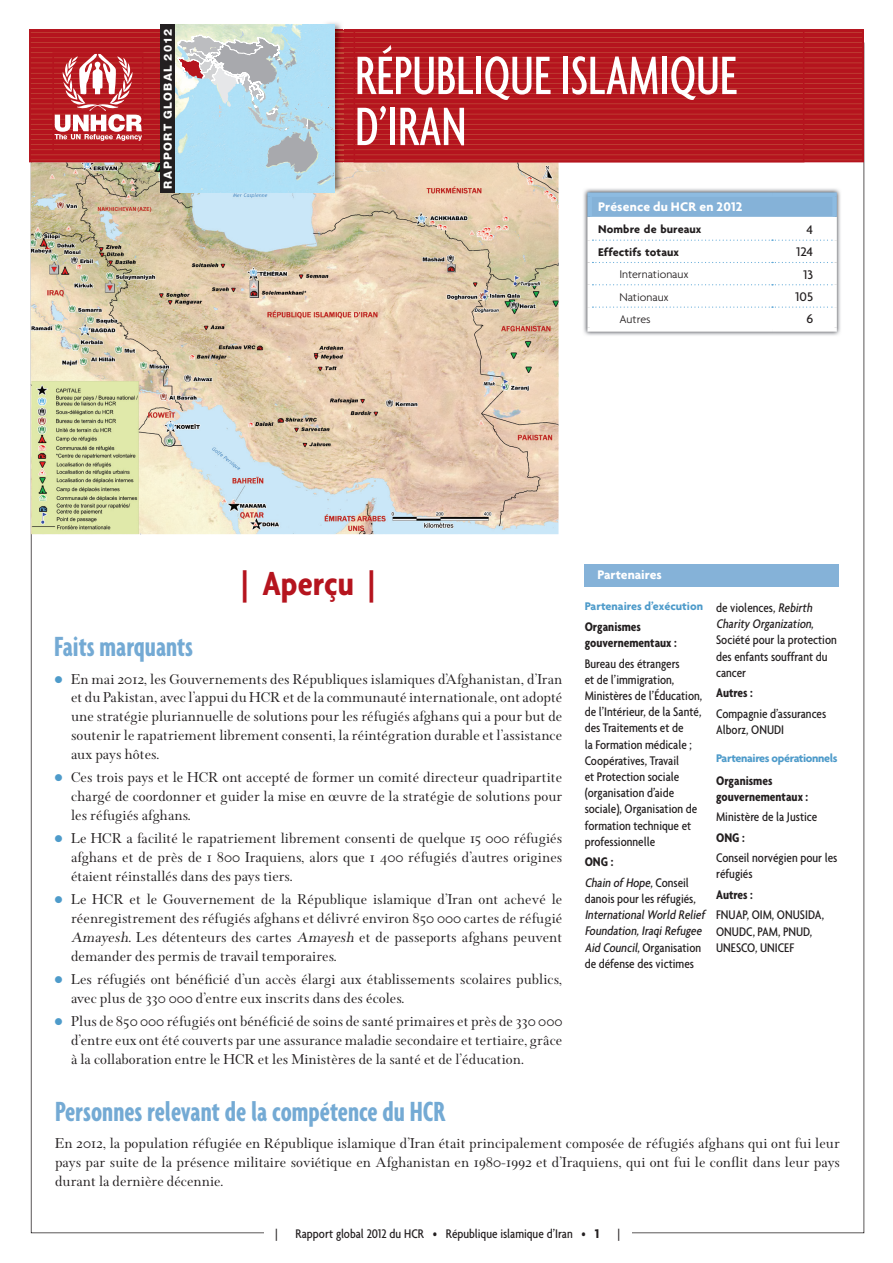
<style>
.page{position:relative;width:893px;height:1263px;background:#fff}
.page>*{position:absolute;margin:0;border:0;box-sizing:border-box;transform-origin:0 0}
.t1{font:500 extra-condensed 58.5px/51px "Agenda";color:#fff}
.t2{font:700 condensed 36px "Agenda";color:#b5141e}
.t3{font:700 extra-condensed 30px "Agenda";color:#74aad4}
.t4{font:15.75px/18.9px "Wessex";color:#231f20;text-align:justify}
.t5{font:500 condensed 13.5px/16.2px "Agenda";color:#231f20}
.t6{font:italic 500 condensed 13.5px/16.2px "Agenda";color:#231f20}
.t7{font:700 condensed 13.5px/16.2px "Agenda";color:#231f20}
.t8{font:700 13.5px "Agenda";letter-spacing:.01em;color:#fff}
.t9{font:500 13.5px "Agenda";color:#231f20}
.t10{font:700 12px "Agenda";letter-spacing:.005em;color:#231f20}
.t11{font:300 12px "Agenda";letter-spacing:-.005em;color:#231f20}
.t12{font:700 12px "Agenda";letter-spacing:-.03em;color:#4e9bca}
.t13{font:700 12px "Agenda";color:#4e9bca}
.t14{font:800 11.25px "Helvetica Neue";letter-spacing:.13em;color:#fff}
.s1{color:#4e9bca}
.s2{font-style:italic}
.s3{font-weight:700;font-style:normal}
.s4{font-style:normal}
.s5{font-weight:700;font-stretch:normal}
</style>
<div class="page">
<div style="left:585px;top:565px;width:254px;height:22px;background:#85b2d8"></div>
<img style="left:31px;top:190px;width:527px;height:344px">
<img style="left:583px;top:190px;width:258px;height:146px">
<div style="left:590px;top:195px;width:245px;height:22px;background:#85b2d8"></div>
<svg style="left:592px;top:217px;width:240px;height:110px"></svg>
<div style="left:587px;top:217px;width:5px;height:23px;background:#fff"></div>
<div style="left:832px;top:217px;width:5px;height:23px;background:#fff"></div>
<div style="left:587px;top:240px;width:5px;height:22px;background:#fff"></div>
<div style="left:832px;top:240px;width:5px;height:22px;background:#fff"></div>
<div style="left:587px;top:262px;width:5px;height:23px;background:#fff"></div>
<div style="left:832px;top:262px;width:5px;height:23px;background:#fff"></div>
<div style="left:587px;top:285px;width:5px;height:22px;background:#fff"></div>
<div style="left:832px;top:285px;width:5px;height:22px;background:#fff"></div>
<div style="left:587px;top:307px;width:5px;height:20px;background:#fff"></div>
<div style="left:832px;top:307px;width:5px;height:20px;background:#fff"></div>
<div style="left:587px;top:327px;width:185px;height:5px;background:#fff"></div>
<div style="left:772px;top:327px;width:65px;height:5px;background:#fff"></div>
<div style="left:587px;top:192px;width:185px;height:5px;background:#8dbbe1"></div>
<div style="left:587px;top:197px;width:5px;height:20px;background:#8dbbe1"></div>
<div style="left:772px;top:192px;width:65px;height:5px;background:#8dbbe1"></div>
<div style="left:832px;top:197px;width:5px;height:20px;background:#8dbbe1"></div>
<img style="left:327px;top:22px;width:13px;height:3px">
<img style="left:175px;top:24px;width:159px;height:169px">
<svg style="left:31px;top:25px;width:831px;height:165px;background:#c06368"></svg>
<div style="left:160px;top:24px;width:15px;height:169px;background:#231f20"></div>
<p class="t14" style="left:161px;top:189px;width:161px;rotate:-90deg">RAPPORT GLOBAL 2012</p>
<h1 class="t1" style="left:355px;top:49px;width:384px">RÉPUBLIQUE ISLAMIQUE<br>D’IRAN</h1>
<p class="t8" style="left:598px;top:198px;width:146px">Présence du HCR en 2012</p>
<p class="t10" style="left:598px;top:222px;width:105px">Nombre de bureaux</p>
<p class="t9" style="left:807px;top:221px;width:8px">4</p>
<p class="t10" style="left:598px;top:245px;width:82px">Effectifs totaux</p>
<p class="t9" style="left:796px;top:244px;width:19px">124</p>
<p class="t11" style="left:619px;top:267px;width:71px">Internationaux</p>
<p class="t9" style="left:803px;top:266px;width:12px">13</p>
<p class="t11" style="left:619px;top:290px;width:51px">Nationaux</p>
<p class="t9" style="left:795px;top:289px;width:20px">105</p>
<p class="t11" style="left:619px;top:312px;width:33px">Autres</p>
<p class="t9" style="left:806px;top:311px;width:8px">6</p>
<h2 class="t2" style="left:241px;top:562px;width:136px">| Aperçu |</h2>
<h3 class="t3" style="left:54px;top:629px;width:141px">Faits marquants</h3>
<p class="t4" style="left:71px;top:669px;width:493px;text-indent:-17px"><span class="s1">●</span> En mai 2012, les Gouvernements des Républiques islamiques d’Afghanistan, d’Iran et du Pakistan, avec l’appui du HCR et de la communauté internationale, ont adopté une stratégie pluriannuelle de solutions pour les réfugiés afghans qui a pour but de soutenir le rapatriement librement consenti, la réintégration durable et l’assistance aux pays hôtes.</p>
<p class="t4" style="left:71px;top:768px;width:493px;text-indent:-17px"><span class="s1">●</span> Ces trois pays et le HCR ont accepté de former un comité directeur quadripartite chargé de coordonner et guider la mise en œuvre de la stratégie de solutions pour les réfugiés afghans.</p>
<p class="t4" style="left:71px;top:829px;width:493px;text-indent:-17px"><span class="s1">●</span> Le HCR a facilité le rapatriement librement consenti de quelque 15 000 réfugiés afghans et de près de 1 800 Iraquiens, alors que 1 400 réfugiés d’autres origines étaient réinstallés dans des pays tiers.</p>
<p class="t4" style="left:71px;top:890px;width:493px;text-indent:-17px"><span class="s1">●</span> Le HCR et le Gouvernement de la République islamique d’Iran ont achevé le réenregistrement des réfugiés afghans et délivré environ 850 000 cartes de réfugié <span class="s2">Amayesh</span>. Les détenteurs des cartes <span class="s2">Amayesh</span> et de passeports afghans peuvent demander des permis de travail temporaires.</p>
<p class="t4" style="left:71px;top:970px;width:493px;text-indent:-17px"><span class="s1">●</span> Les réfugiés ont bénéficié d’un accès élargi aux établissements scolaires publics, avec plus de 330 000 d’entre eux inscrits dans des écoles.</p>
<p class="t4" style="left:71px;top:1012px;width:493px;text-indent:-17px"><span class="s1">●</span> Plus de 850 000 réfugiés ont bénéficié de soins de santé primaires et près de 330 000 d’entre eux ont été couverts par une assurance maladie secondaire et tertiaire, grâce à la collaboration entre le HCR et les Ministères de la santé et de l’éducation.</p>
<p class="t8" style="left:597px;top:567px;width:66px">Partenaires</p>
<p class="t13" style="left:585px;top:599px;width:120px">Partenaires d’exécution</p>
<p class="t7" style="left:585px;top:618px;width:94px">Organismes gouvernementaux :</p>
<p class="t5" style="left:585px;top:655px;width:119px">Bureau des étrangers<br>et de l’immigration,<br>Ministères de l’Éducation, de l’Intérieur, de la Santé, des Traitements et de<br>la Formation médicale ;<br>Coopératives, Travail<br>et Protection sociale (organisation d’aide sociale), Organisation de formation technique et professionnelle</p>
<p class="t6" style="left:585px;top:851px;width:106px;line-height:20.4px"><span class="s3">ONG :<br></span>Chain of Hope<span class="s4">, C o n s e i l</span></p>
<p class="t5" style="left:585px;top:890px;width:113px">danois pour les réfugiés,</p>
<p class="t6" style="left:585px;top:906px;width:122px">InternationalWorld Relief<br>Foundation,IraqiRefugee<br>Aid Council<span class="s4">, Organisation de défense des victimes</span></p>
<p class="t5" style="left:716px;top:599px;width:122px">de violences, <span class="s2">Rebirth<br>Charity Organization</span>,<br>Société pour la protection des enfants souffrant du cancer</p>
<p class="t7" style="left:716px;top:684px;width:38px">Autres :</p>
<p class="t5" style="left:716px;top:705px;width:112px">Compagnie d’assurances<br>Alborz, ONUDI</p>
<p class="t12" style="left:716px;top:751px;width:123px">Partenaires opérationnels</p>
<p class="t7" style="left:716px;top:772px;width:94px">Organismes gouvernementaux :</p>
<p class="t5" style="left:716px;top:809px;width:103px">Ministère de la Justice</p>
<p class="t7" style="left:716px;top:829px;width:30px">ONG :</p>
<p class="t5" style="left:716px;top:849px;width:123px">Conseil norvégien pour les réfugiés</p>
<p class="t7" style="left:716px;top:886px;width:38px">Autres :</p>
<p class="t5" style="left:716px;top:907px;width:110px">FNUAP, OIM, ONUSIDA,<br>ONUDC, PAM, PNUD,<br>UNESCO, UNICEF</p>
<h3 class="t3" style="left:55px;top:1094px;width:392px">Personnes relevant de la compétence du HCR</h3>
<p class="t4" style="left:55px;top:1134px;width:787px">En 2012, la population réfugiée en République islamique d’Iran était principalement composée de réfugiés afghans qui ont fui leur pays par suite de la présence militaire soviétique en Afghanistan en 1980-1992 et d’Iraquiens, qui ont fui le conflit dans leur pays durant la dernière décennie.</p>
<p class="t5" style="left:275px;top:1225px;width:4px">|</p>
<p class="t5" style="left:296px;top:1225px;width:305px">Rapport global 2012 du HCR • République islamique d’Iran • <span class="s5">1</span></p>
<p class="t5" style="left:617px;top:1225px;width:4px">|</p>
</div>
